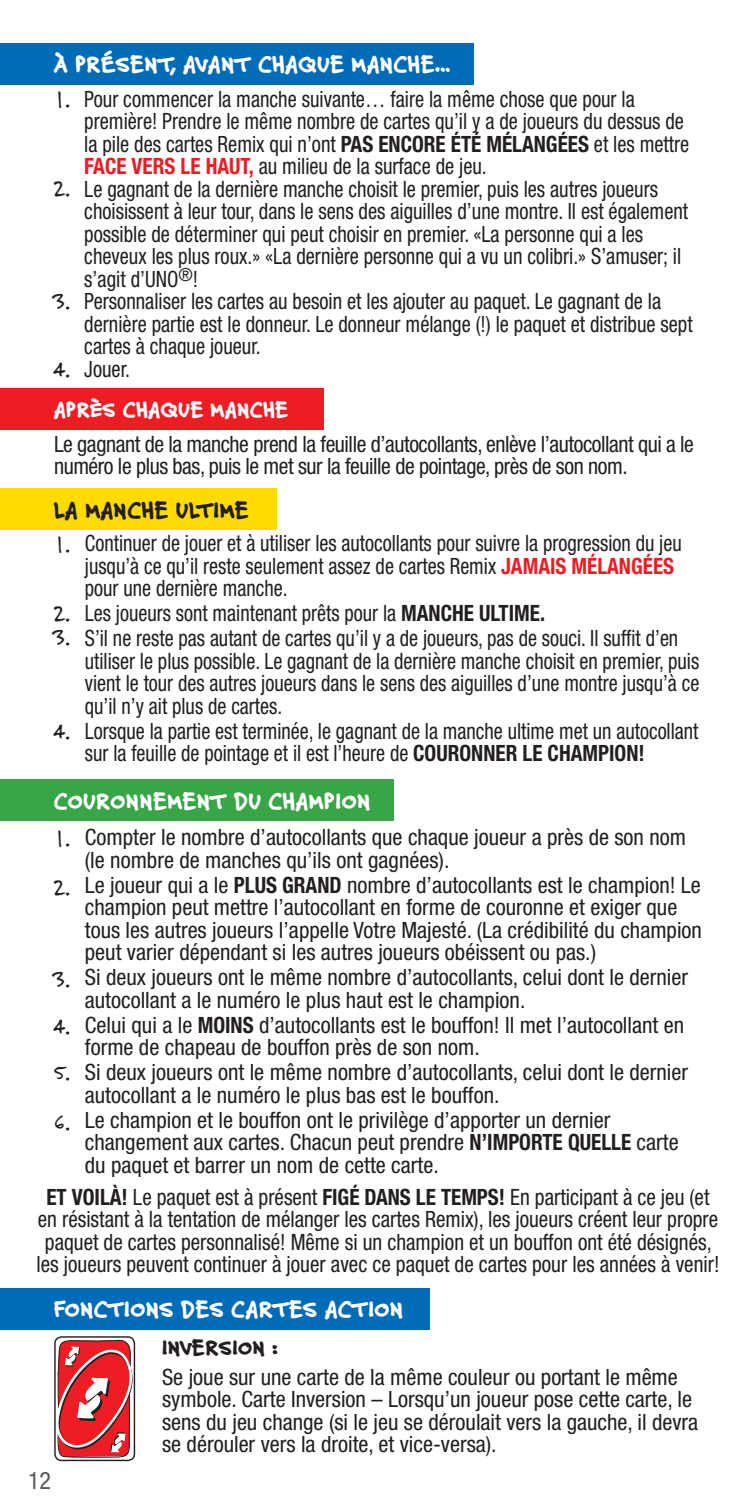
<style>
.page{position:relative;width:756px;height:1512px;background:#fff}
.page>*{position:absolute;margin:0;border:0;box-sizing:border-box;transform-origin:0 0}
.t1{font:800 24px "Felt Tip Roman";color:#fff}
.t2{font:24px/46.8px "Felt Tip Roman";color:#231f20}
.t3{font:800 24px "Felt Tip Roman";color:#231f20}
.t4{font:condensed 24px "Helvetica Neue LT Std";color:#57585a}
.t5{font:condensed 22.5px/22.5px "Helvetica Neue LT Std";color:#231f20}
.t6{font:condensed 22.5px/22.5px "Helvetica Neue LT Std";color:#231f20;scale:.91 1}
.t7{font:condensed 22.5px/22.5px "Helvetica Neue LT Std";color:#231f20;scale:.9 1}
.t8{font:condensed 22.5px/22.5px "Helvetica Neue LT Std";color:#231f20;text-align:center;scale:.94 1}
.t9{font:condensed 22.5px/22.5px "Helvetica Neue LT Std";letter-spacing:-.02em;color:#231f20}
.t10{font:800 22.5px "Felt Tip Roman";color:#fff}
.t11{font:800 22.5px "Felt Tip Roman";color:#231f20}
.s1{font-weight:700}
.s2{font-weight:700;color:#ee1d23}
</style>
<div class="page">
<div style="left:0;top:43px;width:473px;height:42px;background:#006bb6"></div>
<div style="left:0;top:388px;width:324px;height:42px;background:#ee1d23"></div>
<div style="left:0;top:779px;width:393px;height:41px;background:#38a546"></div>
<div style="left:0;top:489px;width:276px;height:41px;background:#ffdb01"></div>
<div style="left:0;top:1288px;width:429px;height:41px;background:#006bb6"></div>
<svg style="left:56px;top:1338px;width:77px;height:121px"></svg>
<div style="left:54px;top:1336px;width:81px;height:125px;border:1px solid #231f20;border-radius:7px"></div>
<p class="t1" style="left:54px;top:57px;width:399px">À PRÉSENT, AVANT CHAQUE MANCHE…</p>
<p class="t2" style="left:54px;top:75px;width:18px">1.</p>
<p class="t6" style="left:84px;top:90px;width:670px">Pour commencer la manche suivante… faire la même chose que pour la première! Prendre le même nombre de cartes qu’il y a de joueurs du dessus de la pile des cartes Remix qui n’ont <span class="s1">PAS ENCORE ÉTÉ MÉLANGÉES</span> et les mettre <span class="s2">FACE VERS LE HAUT,</span> au milieu de la surface de jeu.<br>Le gagnant de la dernière manche choisit le premier, puis les autres joueurs choisissent à leur tour, dans le sens des aiguilles d’une montre. Il est également possible de déterminer qui peut choisir en premier. «La personne qui a les cheveux les plus roux.» «La dernière personne qui a vu un colibri.» S’amuser; il s’agit d’UNO<sup>®</sup>!<br>Personnaliser les cartes au besoin et les ajouter au paquet. Le gagnant de la dernière partie est le donneur. Le donneur mélange (!) le paquet et distribue sept cartes à chaque joueur.<br>Jouer.</p>
<p class="t10" style="left:54px;top:402px;width:236px">APRÈS CHAQUE MANCHE</p>
<p class="t9" style="left:54px;top:436px;width:642px">Le gagnant de la manche prend la feuille d’autocollants, enlève l’autocollant qui a le numéro le plus bas, puis le met sur la feuille de pointage, près de son nom.</p>
<p class="t2" style="left:54px;top:164px;width:18px">2.</p>
<p class="t2" style="left:54px;top:277px;width:18px">3.</p>
<p class="t2" style="left:54px;top:345px;width:18px">4.</p>
<p class="t3" style="left:54px;top:502px;width:197px">LA MANCHE ULTIME</p>
<p class="t2" style="left:54px;top:520px;width:18px">1.</p>
<p class="t2" style="left:54px;top:589px;width:18px">2.</p>
<p class="t2" style="left:54px;top:613px;width:18px">3.</p>
<p class="t2" style="left:54px;top:707px;width:18px">4.</p>
<p class="t7" style="left:85px;top:535px;width:665px">Continuer de jouer et à utiliser les autocollants pour suivre la progression du jeu jusqu’à ce qu’il reste seulement assez de cartes Remix <span class="s2">JAMAIS MÉLANGÉES </span>pour une dernière manche.</p>
<p class="t7" style="left:85px;top:603px;width:661px;line-height:25.2px">Les joueurs sont maintenant prêts pour la <span class="s1">MANCHE ULTIME.<br></span>S’il ne reste pas autant de cartes qu’il y a de joueurs, pas de souci. Il suffit d’en</p>
<p class="t7" style="left:85px;top:652px;width:684px;text-align:justify">utiliser le plus possible. Le gagnant de la dernière manche choisit en premier, puis vient le tour des autres joueurs dans le sens des aiguilles d’une montre jusqu’à ce qu’il n’y ait plus de cartes.</p>
<p class="t7" style="left:85px;top:722px;width:683px">Lorsque la partie est terminée, le gagnant de la manche ultime met un autocollant sur la feuille de pointage et il est l’heure de <span class="s1">COURONNER LE CHAMPION!</span></p>
<p class="t1" style="left:54px;top:793px;width:319px">COURONNEMENT DU CHAMPION</p>
<p class="t2" style="left:54px;top:814px;width:18px;line-height:48.9px">1.<br>2.</p>
<p class="t2" style="left:54px;top:955px;width:18px;text-align:justify">3.<br>4.<br>5.</p>
<p class="t2" style="left:54px;top:1098px;width:18px">6.</p>
<p class="t5" style="left:85px;top:829px;width:603px">Compter le nombre d’autocollants que chaque joueur a près de son nom (le nombre de manches qu’ils ont gagnées).</p>
<p class="t5" style="left:85px;top:876px;width:619px">Le joueur qui a le <span class="s1">PLUS GRAND</span> nombre d’autocollants est le champion! Le champion peut mettre l’autocollant en forme de couronne et exiger que tous les autres joueurs l’appelle Votre Majesté. (La crédibilité du champion peut varier dépendant si les autres joueurs obéissent ou pas.)</p>
<p class="t5" style="left:85px;top:969px;width:605px">Si deux joueurs ont le même nombre d’autocollants, celui dont le dernier autocollant a le numéro le plus haut est le champion.</p>
<p class="t5" style="left:85px;top:1016px;width:601px">Celui qui a le <span class="s1">MOINS</span> d’autocollants est le bouffon! Il met l’autocollant en forme de chapeau de bouffon près de son nom.</p>
<p class="t5" style="left:85px;top:1064px;width:605px">Si deux joueurs ont le même nombre d’autocollants, celui dont le dernier autocollant a le numéro le plus bas est le bouffon.</p>
<p class="t5" style="left:85px;top:1111px;width:595px">Le champion et le bouffon ont le privilège d’apporter un dernier changement aux cartes. Chacun peut prendre <span class="s1">N’IMPORTE QUELLE</span> carte du paquet et barrer un nom de cette carte.</p>
<p class="t8" style="left:36px;top:1188px;width:728px"><span class="s1">ET VOILÀ!</span> Le paquet est à présent <span class="s1">FIGÉ DANS LE TEMPS!</span> En participant à ce jeu (et en résistant à la tentation de mélanger les cartes Remix), les joueurs créent leur propre paquet de cartes personnalisé! Même si un champion et un bouffon ont été désignés, les joueurs peuvent continuer à jouer avec ce paquet de cartes pour les années à venir!</p>
<p class="t1" style="left:54px;top:1302px;width:351px">FONCTIONS DES CARTES ACTION</p>
<p class="t11" style="left:162px;top:1340px;width:118px">INVERSION :</p>
<p class="t5" style="left:162px;top:1369px;width:538px">Se joue sur une carte de la même couleur ou portant le même symbole. Carte Inversion – Lorsqu’un joueur pose cette carte, le sens du jeu change (si le jeu se déroulait vers la gauche, il devra se dérouler vers la droite, et vice-versa).</p>
<p class="t4" style="left:28px;top:1472px;width:25px">12</p>
</div>
